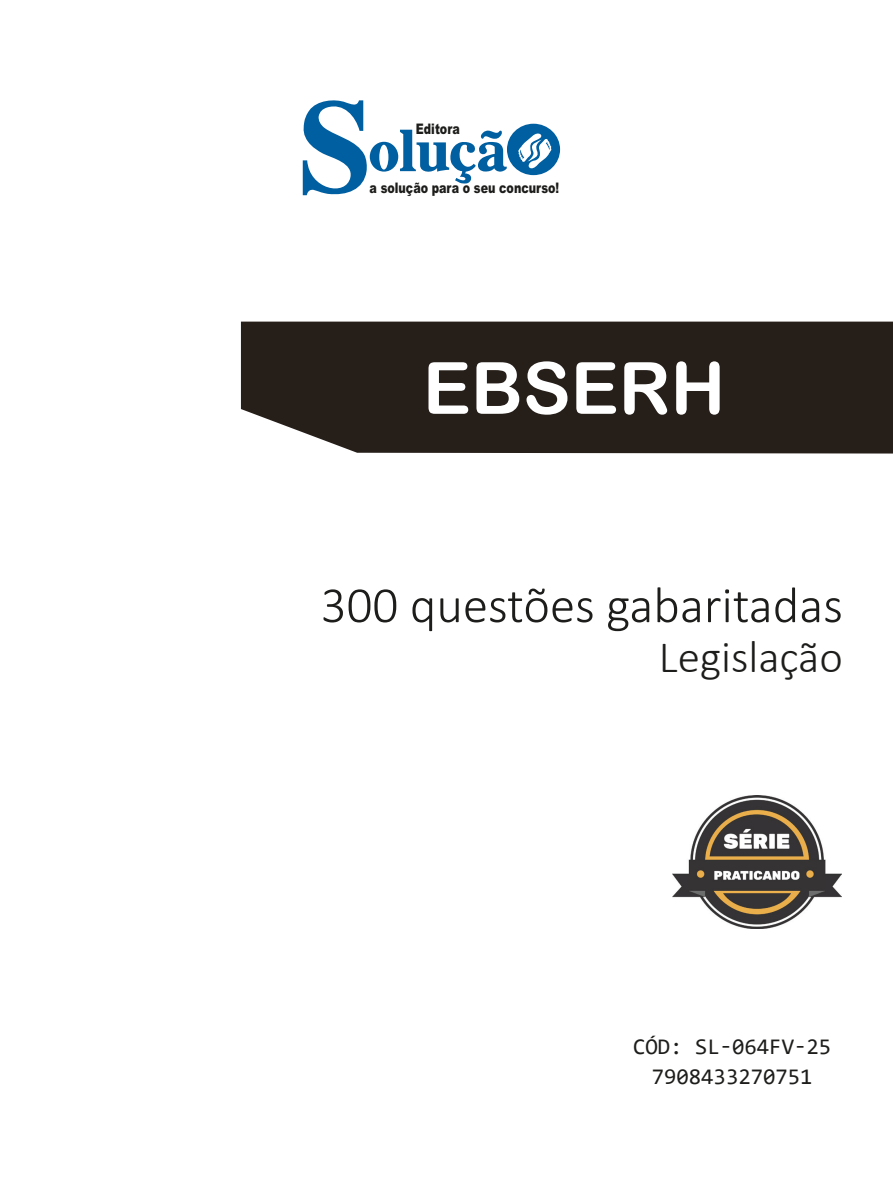
<style>
.page{position:relative;width:893px;height:1191px;background:#fff}
.page>*{position:absolute;margin:0;border:0;box-sizing:border-box;transform-origin:0 0}
.TÍTULO{font:72px "Arial Rounded MT Bold";color:#fff}
.CARGO{font:300 51px "Calibri";color:#1d1d1b}
.CARGO-2{font:300 45px "Calibri";color:#1d1d1b}
.SKU_CÓD{font:22.5px "Consolas";color:#1d1d1b}
.t1{font:900 14.55px "Arial";color:#1d1d1b;scale:.76 1}
</style>
<div class="page">
<div style="left:241px;top:321px;width:652px;height:132px;background:#261e19"></div>
<svg style="left:303px;top:100px;width:257px;height:96px"></svg>
<img style="left:673px;top:795px;width:169px;height:133px">
<p class="t1" style="left:416px;top:118px;width:59px">Editora</p>
<p class="t1" style="left:370px;top:178px;width:251px">a solução para o seu concurso!</p>
<p class="TÍTULO" style="left:423px;top:346px;width:304px">EBSERH</p>
<p class="CARGO" style="left:321px;top:573px;width:524px">300 questões gabaritadas</p>
<p class="CARGO-2" style="left:659px;top:628px;width:185px">Legislação</p>
<p class="SKU_CÓD" style="left:633px;top:1030px;width:199px">CÓD: SL-064FV-25</p>
<p class="SKU_CÓD" style="left:652px;top:1060px;width:162px">7908433270751</p>
</div>
